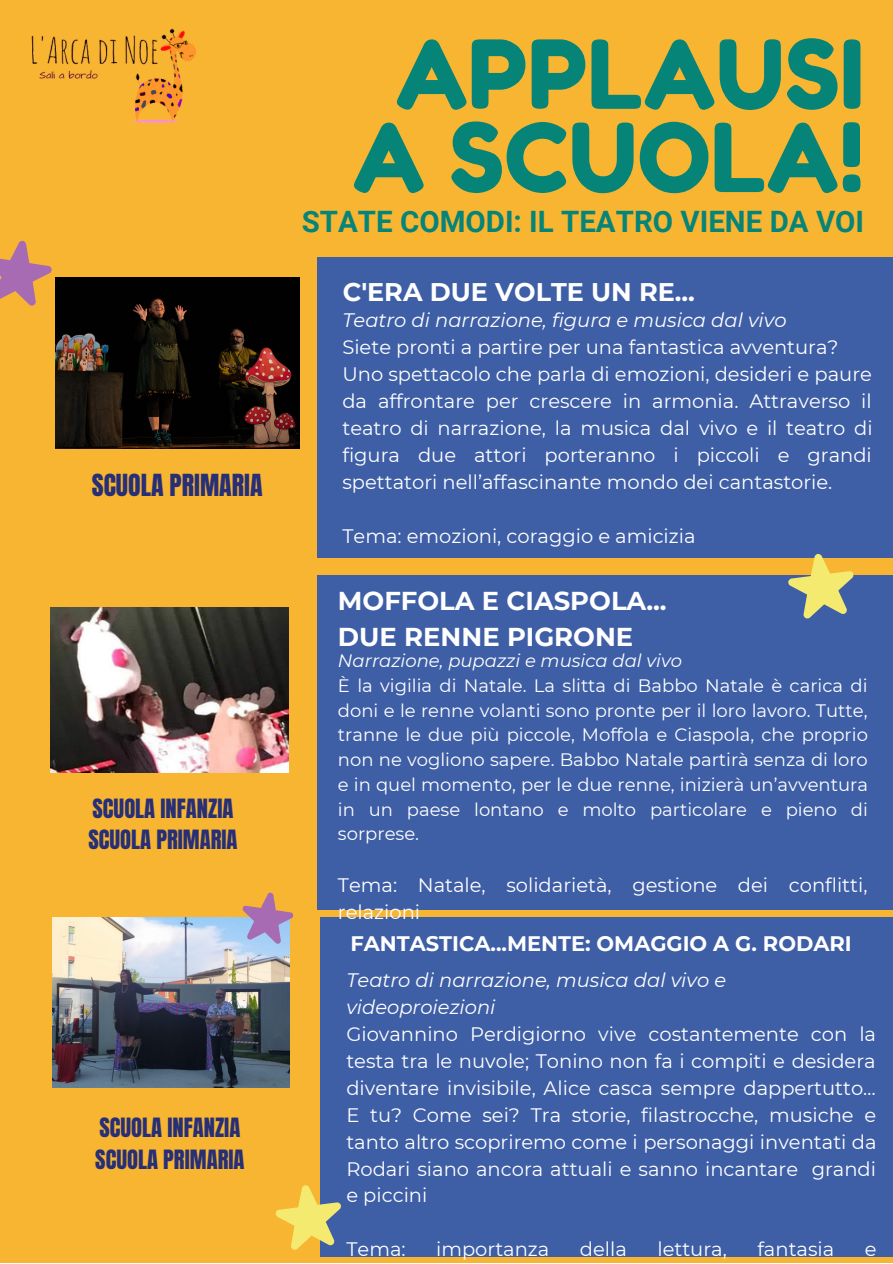
<style>
.page{position:relative;width:893px;height:1264px;background:#fff}
.page>*{position:absolute;margin:0;border:0;box-sizing:border-box;transform-origin:0 0}
.t1{font:94.65px "Fredoka One";color:#078478}
.t2{font:700 29.4px "Roboto";color:#078478}
.t3{font:700 25.8px "Montserrat";color:#fff}
.t4{font:25.8px "Anton";color:#272f76}
.t5{font:700 25.5px "Montserrat";color:#fff}
.t6{font:22.65px "Anton";color:#272f76}
.t7{font:700 21px "Montserrat";color:#fff}
.t8{font:19.5px/27px "Montserrat";color:#fff;text-align:justify}
.t9{font:italic 19.5px/27px "Montserrat";color:#fff}
.t10{font:18px/24.8px "Montserrat";color:#fff;text-align:justify}
.t11{font:italic 18px "Montserrat";color:#fff}
</style>
<div class="page">
<div style="left:0;top:0;width:892px;height:1262px;background:#f8b532"></div>
<div style="left:317px;top:257px;width:575px;height:300px;background:#3e5ea6"></div>
<img style="left:55px;top:278px;width:244px;height:171px">
<div style="left:320px;top:917px;width:572px;height:339px;background:#3e5ea6"></div>
<img style="left:52px;top:917px;width:238px;height:170px">
<img style="left:51px;top:607px;width:237px;height:166px">
<div style="left:317px;top:575px;width:575px;height:334px;background:#3e5ea6"></div>
<svg style="left:784px;top:554px;width:74px;height:65px"></svg>
<svg style="left:276px;top:1185px;width:65px;height:65px"></svg>
<svg style="left:0;top:241px;width:56px;height:67px"></svg>
<svg style="left:238px;top:892px;width:55px;height:53px"></svg>
<img style="left:31px;top:28px;width:165px;height:96px">
<p class="t4" style="left:92px;top:467px;width:172px">SCUOLA PRIMARIA</p>
<p class="t6" style="left:92px;top:791px;width:142px">SCUOLA INFANZIA</p>
<p class="t6" style="left:88px;top:823px;width:151px">SCUOLA PRIMARIA</p>
<p class="t6" style="left:99px;top:1111px;width:142px">SCUOLA INFANZIA</p>
<p class="t6" style="left:95px;top:1142px;width:151px">SCUOLA PRIMARIA</p>
<p class="t1" style="left:395px;top:17px;width:470px">APPLAUSI</p>
<p class="t1" style="left:352px;top:100px;width:513px">A SCUOLA!</p>
<p class="t2" style="left:302px;top:205px;width:564px">STATE COMODI: IL TEATRO VIENE DA VOI</p>
<p class="t5" style="left:342px;top:276px;width:354px">C'ERA DUE VOLTE UN RE...</p>
<p class="t9" style="left:342px;top:307px;width:445px">Teatro di narrazione, figura e musica dal vivo</p>
<p class="t8" style="left:342px;top:334px;width:497px">Siete pronti a partire per una fantastica avventura?</p>
<p class="t8" style="left:342px;top:361px;width:531px">Uno spettacolo che parla di emozioni, desideri e paure da affrontare per crescere in armonia. Attraverso il teatro di narrazione, la musica dal vivo e il teatro di figura due attori porteranno i piccoli e grandi spettatori nell’affascinante mondo dei cantastorie.</p>
<p class="t8" style="left:342px;top:523px;width:354px">Tema: emozioni, coraggio e amicizia</p>
<p class="t3" style="left:338px;top:584px;width:330px">MOFFOLA E CIASPOLA...</p>
<p class="t3" style="left:338px;top:620px;width:297px">DUE RENNE PIGRONE</p>
<p class="t11" style="left:338px;top:649px;width:345px">Narrazione, pupazzi e musica dal vivo</p>
<p class="t10" style="left:338px;top:673px;width:531px">È la vigilia di Natale. La slitta di Babbo Natale è carica di doni e le renne volanti sono pronte per il loro lavoro. Tutte, tranne le due più piccole, Moffola e Ciaspola, che proprio non ne vogliono sapere. Babbo Natale partirà senza di loro e in quel momento, per le due renne, inizierà un’avventura in un paese lontano e molto particolare e pieno di sorprese.</p>
<p class="t8" style="left:338px;top:871px;width:531px">Tema: Natale, solidarietà, gestione dei conflitti, relazioni</p>
<p class="t7" style="left:350px;top:931px;width:503px">FANTASTICA...MENTE: OMAGGIO A G. RODARI</p>
<p class="t9" style="left:346px;top:966px;width:381px">Teatro di narrazione, musica dal vivo e videoproiezioni</p>
<p class="t8" style="left:346px;top:1020px;width:531px">Giovannino Perdigiorno vive costantemente con la testa tra le nuvole; Tonino non fa i compiti e desidera diventare invisibile, Alice casca sempre dappertutto… E tu? Come sei? Tra storie, filastrocche, musiche e tanto altro scopriremo come i personaggi inventati da Rodari siano ancora attuali e sanno incantare grandi e piccini</p>
<p class="t8" style="left:346px;top:1235px;width:61px">Tema:</p>
<p class="t8" style="left:436px;top:1235px;width:115px">importanza</p>
<p class="t8" style="left:580px;top:1235px;width:48px">della</p>
<p class="t8" style="left:657px;top:1235px;width:71px">lettura,</p>
<p class="t8" style="left:757px;top:1235px;width:78px">fantasia</p>
<p class="t8" style="left:864px;top:1235px;width:13px">e</p>
</div>
